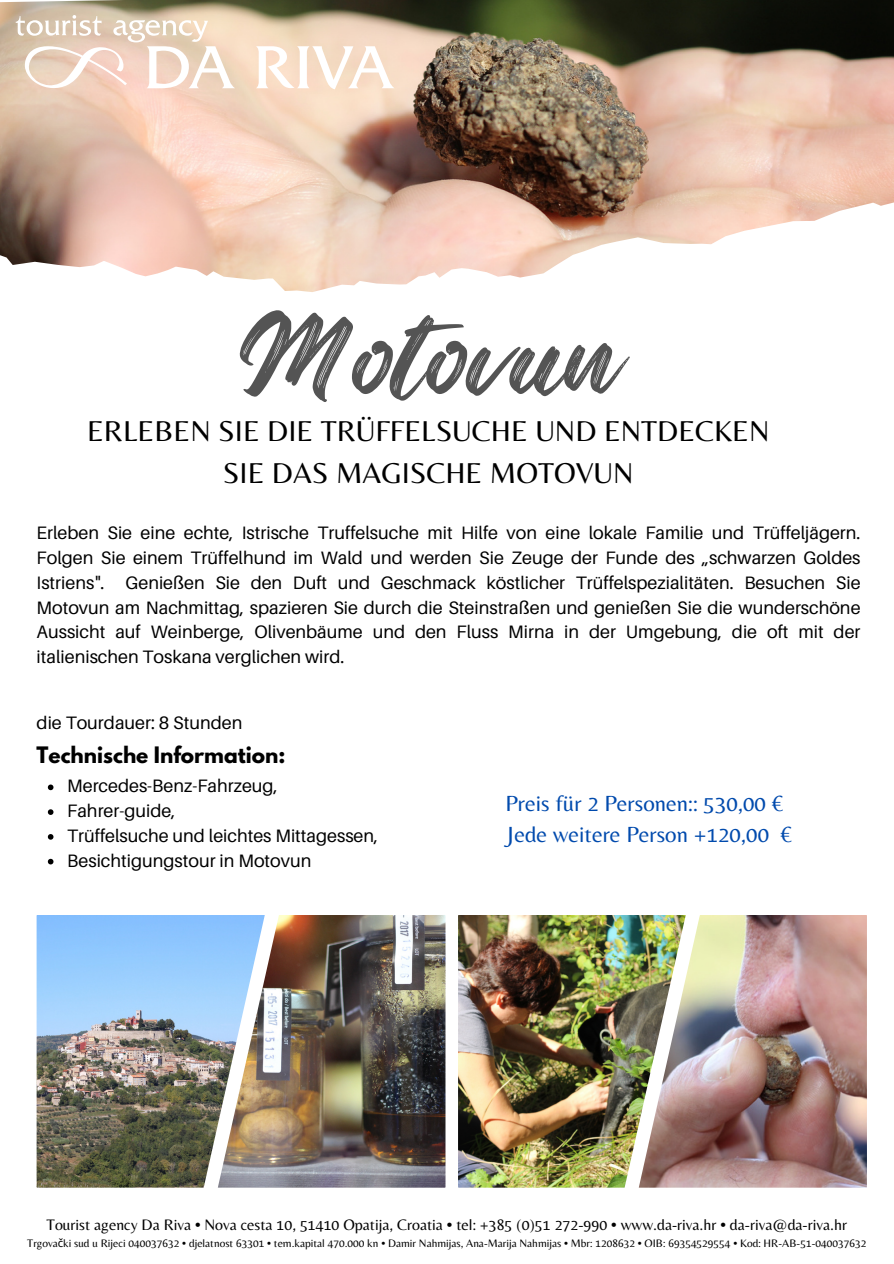
<style>
.page{position:relative;width:894px;height:1264px;background:#fff}
.page>*{position:absolute;margin:0;border:0;box-sizing:border-box;transform-origin:0 0}
.t1{font:104.1px "Regular Brush";color:#545454}
.t2{font:29.85px/41.7px "Belleza";color:#000;text-align:center}
.t3{font:22.8px/31.5px "Belleza";color:#004aad}
.t4{font:700 20.1px "League Spartan";color:#000}
.t5{font:18px/24.8px "Aileron";color:#000;text-align:justify}
.t6{font:15.75px "Belleza";color:#000}
.t7{font:11.25px "Belleza";color:#000}
.s1{font-family:"Noto Sans"}
</style>
<div class="page">
<img style="left:0;top:0;width:893px;height:292px">
<svg style="left:16px;top:15px;width:378px;height:74px"></svg>
<img style="left:685px;top:915px;width:181px;height:272px">
<img style="left:458px;top:915px;width:227px;height:272px">
<svg style="left:48px;top:784px;width:5px;height:6px"></svg>
<svg style="left:48px;top:809px;width:5px;height:6px"></svg>
<svg style="left:48px;top:834px;width:5px;height:5px"></svg>
<svg style="left:48px;top:858px;width:5px;height:6px"></svg>
<img style="left:37px;top:915px;width:181px;height:272px">
<img style="left:218px;top:915px;width:227px;height:272px">
<h2 class="t1" style="left:236px;top:272px;width:385px">Motovun</h2>
<h4 class="t2" style="left:87px;top:409px;width:683px">ERLEBEN SIE DIE TRÜFFELSUCHE UND ENTDECKEN<br>SIE DAS MAGISCHE MOTOVUN</h4>
<h5 class="t5" style="left:37px;top:520px;width:825px">Erleben Sie eine echte, Istrische Truffelsuche mit Hilfe von eine lokale Familie und Trüffeljägern.<br>Folgen Sie einem Trüffelhund im Wald und werden Sie Zeuge der Funde des „schwarzen Goldes Istriens". Genießen Sie den Duft und Geschmack köstlicher Trüffelspezialitäten. Besuchen Sie Motovun am Nachmittag, spazieren Sie durch die Steinstraßen und genießen Sie die wunderschöne Aussicht auf Weinberge, Olivenbäume und den Fluss Mirna in der Umgebung, die oft mit der italienischen Toskana verglichen wird.</h5>
<p class="t5" style="left:37px;top:710px;width:207px">die Tourdauer: 8 Stunden</p>
<p class="t4" style="left:37px;top:745px;width:250px">Technische Information:</p>
<p class="t5" style="left:67px;top:773px;width:212px">Mercedes-Benz-Fahrzeug,</p>
<p class="t5" style="left:67px;top:798px;width:110px">Fahrer-guide,</p>
<p class="t5" style="left:67px;top:822px;width:312px">Trüffelsuche und leichtes Mittagessen,</p>
<h3 class="t5" style="left:67px;top:847px;width:245px">Besichtigungstour in Motovun</h3>
<p class="t3" style="left:505px;top:787px;width:288px">Preis für 2 Personen:: 530,00 €<br>Jede weitere Person +120,00 €</p>
<p class="t6" style="left:47px;top:1215px;width:801px">Tourist agency Da Riva • Nova cesta 10, 51410 Opatija, Croatia • tel: +385 (0)51 272-990 • www.da-riva.hr • da-riva@da-riva.hr</p>
<p class="t7" style="left:27px;top:1236px;width:840px">Trgova<span class="s1">č</span>ki sud u Rijeci 040037632 • djelatnost 63301 • tem.kapital 470.000 kn • Damir Nahmijas, Ana-Marija Nahmijas • Mbr: 1208632 • OIB: 69354529554 • Kod: HR-AB-51-040037632</p>
</div>
